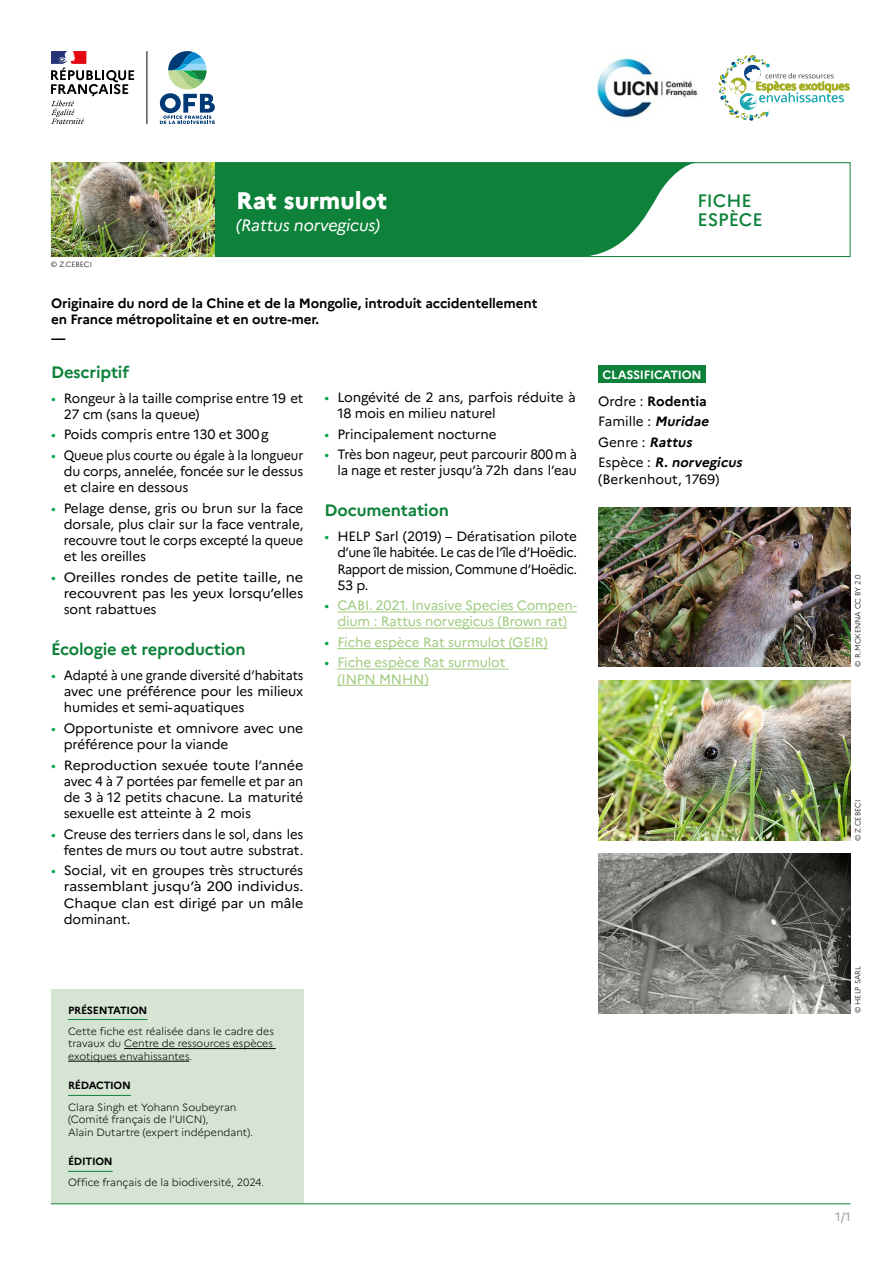
<style>
.page{position:relative;width:893px;height:1263px;background:#fff}
.page>*{position:absolute;margin:0;border:0;box-sizing:border-box;transform-origin:0 0}
.t1{font:800 24px "Marianne";color:#fff}
.t2{font:500 18px/19.5px "Marianne";color:#0e823a}
.t3{font:700 16.5px "Marianne";letter-spacing:-.01em;color:#0e823a}
.t4{font:italic 16.5px "Marianne";letter-spacing:-.01em;color:#fff}
.t5{font:13.5px/16.2px "Marianne";letter-spacing:-.01em;color:#000}
.t6{font:13.5px/16.2px "Marianne";letter-spacing:-.01em;color:#000;text-align:justify;scale:.93 1}
.t7{font:13.5px/16.2px "Marianne";letter-spacing:-.01em;color:#9fca7d;text-align:center}
.t8{font:13.5px/16.2px "Marianne";letter-spacing:-.01em;color:#000;text-align:justify;scale:1.06 1}
.t9{font:700 13.5px/16.2px "Marianne";letter-spacing:-.01em;color:#000}
.t10{font:13.5px/16.2px "Marianne";letter-spacing:-.01em;color:#000;text-align:justify;scale:1.09 1}
.t11{font:13.5px/16.2px "Marianne";letter-spacing:-.01em;color:#000;text-align:right;scale:.96 1}
.t12{font:700 12px "Marianne";letter-spacing:-.02em;color:#fff}
.t13{font:12px "Marianne";color:#9d9d9c}
.t14{font:300 10.5px/12.6px "Marianne";color:#000;text-align:justify}
.t15{font:700 10.5px "Marianne";letter-spacing:-.02em;color:#000}
.t16{font:300 7.5px "Marianne";color:#000}
.s1{color:#04a64a}
.s2{font-weight:700}
.s3{font-weight:700;font-style:italic}
</style>
<div class="page">
<img style="left:598px;top:680px;width:252px;height:160px">
<img style="left:598px;top:507px;width:252px;height:160px">
<img style="left:598px;top:853px;width:252px;height:160px">
<div style="left:51px;top:988px;width:252px;height:215px;background:#d6e4d4"></div>
<hr style="left:68px;top:1019px;width:79px;height:1px;background:#0e823a">
<hr style="left:124px;top:1048px;width:152px;height:1px;background:#000">
<hr style="left:68px;top:1061px;width:121px;height:1px;background:#000">
<hr style="left:68px;top:1095px;width:63px;height:1px;background:#0e823a">
<hr style="left:68px;top:1171px;width:45px;height:1px;background:#0e823a">
<div style="left:598px;top:366px;width:108px;height:17px;background:#0e823a"></div>
<svg style="left:215px;top:162px;width:484px;height:95px;background:#248d4c"></svg>
<hr style="left:147px;top:51px;width:1px;height:73px;background:#000">
<svg style="left:51px;top:51px;width:83px;height:73px"></svg>
<svg style="left:160px;top:51px;width:55px;height:73px"></svg>
<img style="left:51px;top:162px;width:164px;height:95px">
<hr style="left:51px;top:1203px;width:799px;height:1px;background:#0e823a">
<hr style="left:337px;top:611px;width:240px;height:1px;background:#9fca7d">
<hr style="left:337px;top:628px;width:230px;height:1px;background:#9fca7d">
<hr style="left:337px;top:648px;width:211px;height:1px;background:#9fca7d">
<hr style="left:337px;top:668px;width:172px;height:1px;background:#9fca7d">
<hr style="left:337px;top:685px;width:92px;height:1px;background:#9fca7d">
<svg style="left:718px;top:55px;width:131px;height:66px"></svg>
<img style="left:597px;top:58px;width:100px;height:61px">
<p class="t16" style="left:51px;top:259px;width:43px">© Z.CEBECI</p>
<h1 class="t1" style="left:236px;top:186px;width:153px">Rat surmulot</h1>
<p class="t4" style="left:236px;top:212px;width:146px">(Rattus norvegicus)</p>
<p class="t9" style="left:51px;top:295px;width:488px">Originaire du nord de la Chine et de la Mongolie, introduit accidentellement en France métropolitaine et en outre-mer.</p>
<p class="t9" style="left:51px;top:331px;width:16px">—</p>
<p class="t3" style="left:51px;top:362px;width:80px">Descriptif</p>
<p class="t5" style="left:64px;top:390px;width:241px;text-indent:-13px"><span class="s1">•</span> Rongeur à la taille comprise entre 19 et<br>27 cm (sans la queue)</p>
<p class="t5" style="left:51px;top:426px;width:219px"><span class="s1">•</span> Poids compris entre 130 et 300g</p>
<p class="t6" style="left:64px;top:447px;width:259px;text-indent:-13px"><span class="s1">•</span> Queue plus courte ou égale à la longueur du corps, annelée, foncée sur le dessus et claire en dessous</p>
<p class="t5" style="left:64px;top:500px;width:241px;text-align:justify;text-indent:-13px"><span class="s1">•</span> Pelage dense, gris ou brun sur la face dorsale, plus clair sur la face ventrale, recouvre tout le corps excepté la queue et les oreilles</p>
<p class="t10" style="left:64px;top:569px;width:221px;text-indent:-13px"><span class="s1">•</span> Oreilles rondes de petite taille, ne recouvrent pas les yeux lorsqu’elles sont rabattues</p>
<p class="t3" style="left:51px;top:639px;width:196px">Écologie et reproduction</p>
<p class="t6" style="left:64px;top:667px;width:259px;text-indent:-13px"><span class="s1">•</span> Adapté à une grande diversité d’habitats avec une préférence pour les milieux humides et semi-aquatiques</p>
<p class="t5" style="left:64px;top:720px;width:241px;text-indent:-13px"><span class="s1">•</span> Opportuniste et omnivore avec une préférence pour la viande</p>
<p class="t8" style="left:64px;top:756px;width:227px;text-indent:-13px"><span class="s1">•</span> Reproduction sexuée toute l’année avec 4 à 7 portées par femelle et par an de 3 à 12 petits chacune. La maturité sexuelle est atteinte à 2 mois</p>
<p class="t5" style="left:51px;top:826px;width:254px;text-align:right"><span class="s1">•</span> Creuse des terriers dans le sol, dans les fentes de murs ou tout autre substrat.</p>
<p class="t5" style="left:64px;top:862px;width:241px;text-align:justify;text-indent:-13px"><span class="s1">•</span> Social, vit en groupes très structurés rassemblant jusqu’à 200 individus.<br>Chaque clan est dirigé par un mâle dominant.</p>
<p class="t5" style="left:337px;top:389px;width:240px;text-indent:-13px"><span class="s1">•</span> Longévité de 2 ans, parfois réduite à<br>18 mois en milieu naturel</p>
<p class="t5" style="left:325px;top:426px;width:174px"><span class="s1">•</span> Principalement nocturne</p>
<p class="t11" style="left:325px;top:446px;width:264px"><span class="s1">•</span> Très bon nageur, peut parcourir 800m à la nage et rester jusqu’à 72h dans l’eau</p>
<p class="t3" style="left:325px;top:500px;width:126px">Documentation</p>
<p class="t5" style="left:337px;top:528px;width:241px;text-align:justify;text-indent:-13px"><span class="s1">•</span> HELP Sarl (2019) – Dératisation pilote d’une île habitée. Le cas de l’île d’Hoëdic.<br>Rapport de mission, Commune d’Hoëdic.<br>53 p.</p>
<p class="t7" style="left:325px;top:597px;width:254px"><span class="s1">•</span> CABI. 2021. Invasive Species Compen&shy;dium : Rattus norvegicus (Brown rat)</p>
<p class="t7" style="left:325px;top:634px;width:225px"><span class="s1">•</span> Fiche espèce Rat surmulot (GEIR)</p>
<p class="t7" style="left:337px;top:654px;width:169px;text-align:left;text-indent:-13px"><span class="s1">•</span> Fiche espèce Rat surmulot (INPN MNHN)</p>
<h2 class="t2" style="left:697px;top:190px;width:67px">FICHE<br>ESPÈCE</h2>
<p class="t12" style="left:602px;top:367px;width:101px">CLASSIFICATION</p>
<p class="t5" style="left:598px;top:391px;width:148px;line-height:20.4px">Ordre : <span class="s2">Rodentia<br></span>Famille : <span class="s3">Muridae<br></span>G e n r e : <span class="s3">Rattus<br></span>E s p è c e : <span class="s3">R.norvegicus</span></p>
<p class="t5" style="left:598px;top:471px;width:123px">(Berkenhout, 1769)</p>
<p class="t15" style="left:68px;top:1003px;width:81px">PRÉSENTATION</p>
<p class="t14" style="left:68px;top:1024px;width:207px">Cette fiche est réalisée dans le cadre des travaux du Centre de ressources espèces exotiques envahissantes.</p>
<p class="t15" style="left:68px;top:1079px;width:64px">RÉDACTION</p>
<p class="t14" style="left:68px;top:1100px;width:186px;text-align:left">Clara Singh et Yohann Soubeyran (Comité français de l’UICN),<br>Alain Dutartre (expert indépendant).</p>
<p class="t15" style="left:68px;top:1155px;width:46px">ÉDITION</p>
<p class="t14" style="left:68px;top:1176px;width:197px">Office français de la biodiversité, 2024.</p>
<p class="t16" style="left:853px;top:666px;width:94px;rotate:-90deg">© R.MCKENNA CC BY 2.0</p>
<p class="t16" style="left:853px;top:841px;width:43px;rotate:-90deg">© Z.CEBECI</p>
<p class="t16" style="left:853px;top:1013px;width:49px;rotate:-90deg">© HELP SARL</p>
<p class="t13" style="left:835px;top:1209px;width:17px">1/1</p>
</div>
